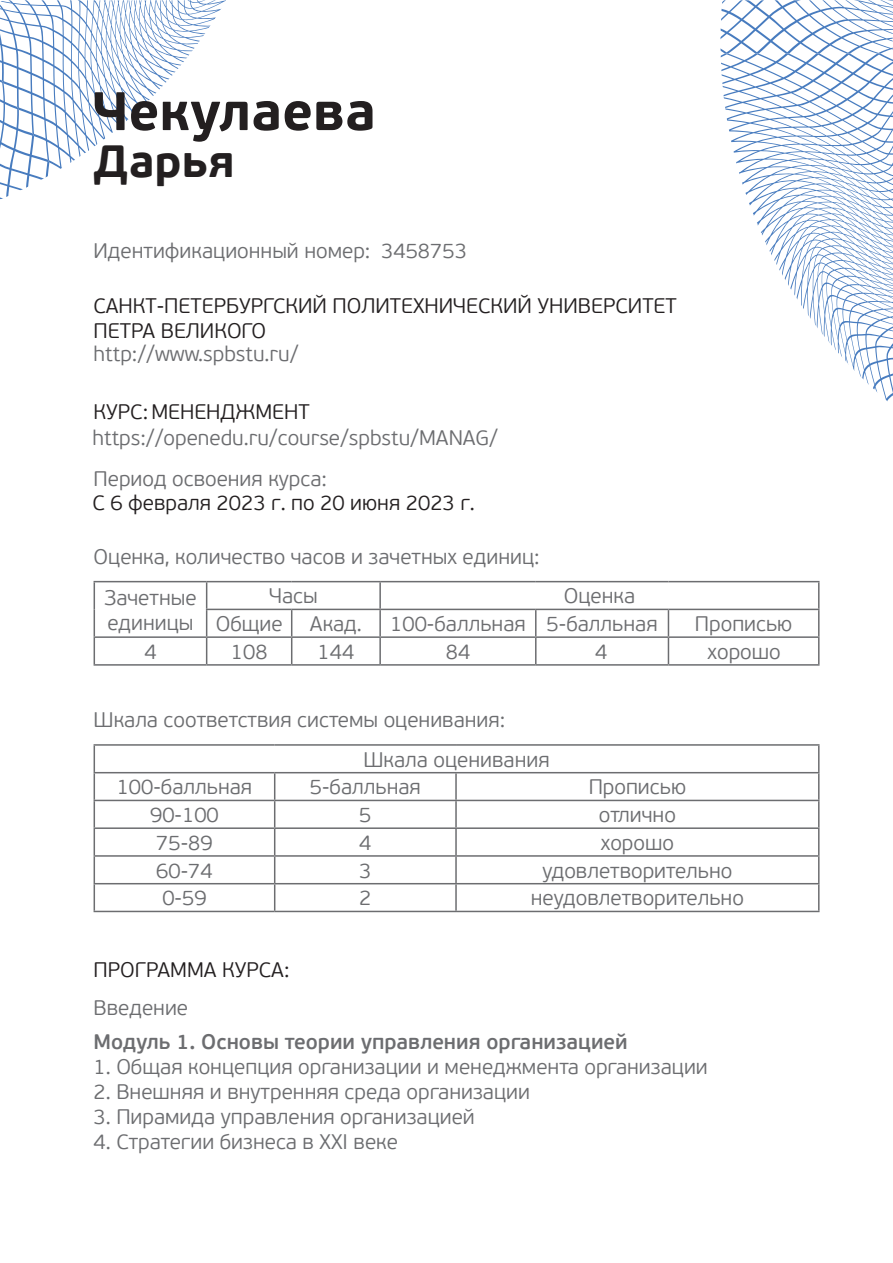
<style>
.page{position:relative;width:893px;height:1263px;background:#fff}
.page>*{position:absolute;margin:0;border:0;box-sizing:border-box;transform-origin:0 0}
.t1{font:700 54px "PF Beau Sans Pro";color:#231f20}
.t2{font:700 45px "PF Beau Sans Pro";color:#231f20}
.t3{font:300 21px/25.2px "PF Beau Sans Pro";color:#6c6d70}
.t4{font:300 21px/25.3px "PF Beau Sans Pro";color:#231f20}
.t5{font:600 21px "PF Beau Sans Pro";color:#6c6d70}
</style>
<div class="page">
<svg style="left:720px;top:0;width:173px;height:54px"></svg>
<svg style="left:720px;top:54px;width:173px;height:348px"></svg>
<svg style="left:0;top:0;width:226px;height:199px"></svg>
<hr style="left:94px;top:581px;width:113px;height:1px;background:#6c6d70">
<hr style="left:207px;top:581px;width:85px;height:1px;background:#6c6d70">
<hr style="left:292px;top:581px;width:88px;height:1px;background:#6c6d70">
<hr style="left:380px;top:581px;width:156px;height:1px;background:#6c6d70">
<hr style="left:379px;top:582px;width:2px;height:27px;background:#6c6d70">
<hr style="left:536px;top:581px;width:132px;height:1px;background:#6c6d70">
<hr style="left:668px;top:581px;width:151px;height:1px;background:#6c6d70">
<hr style="left:206px;top:609px;width:86px;height:1px;background:#6c6d70">
<hr style="left:292px;top:609px;width:88px;height:1px;background:#6c6d70">
<hr style="left:380px;top:609px;width:156px;height:1px;background:#6c6d70">
<hr style="left:379px;top:610px;width:2px;height:26px;background:#6c6d70">
<hr style="left:536px;top:609px;width:132px;height:1px;background:#6c6d70">
<hr style="left:668px;top:609px;width:151px;height:1px;background:#6c6d70">
<hr style="left:94px;top:636px;width:113px;height:2px;background:#6c6d70">
<svg style="left:94px;top:582px;width:1px;height:82px"></svg>
<hr style="left:207px;top:636px;width:85px;height:2px;background:#6c6d70">
<svg style="left:206px;top:582px;width:1px;height:82px"></svg>
<hr style="left:292px;top:636px;width:88px;height:2px;background:#6c6d70">
<svg style="left:291px;top:610px;width:1px;height:54px"></svg>
<hr style="left:380px;top:636px;width:156px;height:2px;background:#6c6d70">
<hr style="left:379px;top:638px;width:2px;height:26px;background:#6c6d70">
<hr style="left:536px;top:636px;width:132px;height:2px;background:#6c6d70">
<svg style="left:535px;top:610px;width:1px;height:54px"></svg>
<hr style="left:668px;top:636px;width:151px;height:2px;background:#6c6d70">
<svg style="left:668px;top:610px;width:1px;height:54px"></svg>
<svg style="left:818px;top:582px;width:1px;height:82px"></svg>
<hr style="left:94px;top:664px;width:113px;height:2px;background:#6c6d70">
<hr style="left:207px;top:664px;width:85px;height:2px;background:#6c6d70">
<hr style="left:292px;top:664px;width:88px;height:2px;background:#6c6d70">
<hr style="left:380px;top:664px;width:156px;height:2px;background:#6c6d70">
<hr style="left:536px;top:664px;width:132px;height:2px;background:#6c6d70">
<hr style="left:668px;top:664px;width:151px;height:2px;background:#6c6d70">
<hr style="left:94px;top:744px;width:181px;height:2px;background:#6c6d70">
<hr style="left:275px;top:744px;width:181px;height:2px;background:#6c6d70">
<hr style="left:456px;top:744px;width:363px;height:2px;background:#6c6d70">
<hr style="left:94px;top:772px;width:181px;height:1px;background:#6c6d70">
<hr style="left:275px;top:772px;width:181px;height:1px;background:#6c6d70">
<hr style="left:456px;top:772px;width:363px;height:1px;background:#6c6d70">
<hr style="left:455px;top:773px;width:2px;height:27px;background:#6c6d70">
<hr style="left:94px;top:800px;width:181px;height:1px;background:#6c6d70">
<hr style="left:275px;top:800px;width:181px;height:1px;background:#6c6d70">
<hr style="left:456px;top:800px;width:363px;height:1px;background:#6c6d70">
<hr style="left:455px;top:801px;width:2px;height:26px;background:#6c6d70">
<hr style="left:94px;top:827px;width:181px;height:2px;background:#6c6d70">
<hr style="left:275px;top:827px;width:181px;height:2px;background:#6c6d70">
<hr style="left:456px;top:827px;width:363px;height:2px;background:#6c6d70">
<hr style="left:455px;top:829px;width:2px;height:26px;background:#6c6d70">
<hr style="left:94px;top:855px;width:181px;height:2px;background:#6c6d70">
<hr style="left:275px;top:855px;width:181px;height:2px;background:#6c6d70">
<hr style="left:456px;top:855px;width:363px;height:2px;background:#6c6d70">
<hr style="left:455px;top:857px;width:2px;height:26px;background:#6c6d70">
<hr style="left:94px;top:883px;width:181px;height:1px;background:#6c6d70">
<svg style="left:94px;top:746px;width:1px;height:165px"></svg>
<hr style="left:275px;top:883px;width:181px;height:1px;background:#6c6d70">
<svg style="left:274px;top:773px;width:1px;height:138px"></svg>
<hr style="left:456px;top:883px;width:363px;height:1px;background:#6c6d70">
<hr style="left:455px;top:884px;width:2px;height:27px;background:#6c6d70">
<svg style="left:818px;top:746px;width:1px;height:165px"></svg>
<hr style="left:94px;top:911px;width:181px;height:1px;background:#6c6d70">
<hr style="left:275px;top:911px;width:181px;height:1px;background:#6c6d70">
<hr style="left:456px;top:911px;width:363px;height:1px;background:#6c6d70">
<h1 class="t1" style="left:92px;top:78px;width:285px">Чекулаева</h1>
<h2 class="t2" style="left:94px;top:133px;width:143px">Дарья</h2>
<p class="t3" style="left:94px;top:238px;width:278px">Идентификационный номер:</p>
<p class="t4" style="left:94px;top:293px;width:585px">САНКТ-ПЕТЕРБУРГСКИЙ ПОЛИТЕХНИЧЕСКИЙ УНИВЕРСИТЕТ<br>ПЕТРА ВЕЛИКОГО</p>
<p class="t3" style="left:94px;top:342px;width:206px">http://www.spbstu.ru/</p>
<p class="t4" style="left:94px;top:399px;width:218px">КУРС:МЕНЕНДЖМЕНТ</p>
<p class="t3" style="left:381px;top:238px;width:87px">3458753</p>
<p class="t3" style="left:92px;top:426px;width:407px">https://openedu.ru/course/spbstu/MANAG/</p>
<p class="t3" style="left:94px;top:466px;width:235px">Период освоения курса:</p>
<p class="t4" style="left:92px;top:490px;width:384px">С 6 февраля 2023 г. по 20 июня 2023 г.</p>
<p class="t3" style="left:94px;top:545px;width:448px">Оценка, количество часов и зачетных единиц:</p>
<p class="t3" style="left:104px;top:585px;width:94px">Зачетные единицы</p>
<p class="t3" style="left:269px;top:584px;width:50px">Часы</p>
<p class="t3" style="left:564px;top:584px;width:73px">Оценка</p>
<p class="t3" style="left:216px;top:612px;width:69px">Общие</p>
<p class="t3" style="left:310px;top:612px;width:53px">Акад.</p>
<p class="t3" style="left:390px;top:612px;width:269px">100-балльная 5-балльная</p>
<p class="t3" style="left:695px;top:612px;width:99px">Прописью</p>
<p class="t3" style="left:144px;top:639px;width:14px">4</p>
<p class="t3" style="left:231px;top:639px;width:38px">108</p>
<p class="t3" style="left:318px;top:639px;width:38px">144</p>
<p class="t3" style="left:446px;top:640px;width:26px">84</p>
<p class="t3" style="left:595px;top:640px;width:14px">4</p>
<p class="t3" style="left:708px;top:640px;width:75px">хорошо</p>
<p class="t3" style="left:94px;top:707px;width:413px">Шкала соответствия системы оценивания:</p>
<p class="t3" style="left:363px;top:747px;width:188px">Шкала оценивания</p>
<p class="t3" style="left:117px;top:775px;width:137px">100-балльная</p>
<p class="t3" style="left:310px;top:775px;width:113px">5-балльная</p>
<p class="t3" style="left:589px;top:775px;width:99px">Прописью</p>
<p class="t3" style="left:150px;top:803px;width:70px">90-100</p>
<p class="t3" style="left:359px;top:803px;width:14px">5</p>
<p class="t3" style="left:599px;top:803px;width:79px">отлично</p>
<p class="t3" style="left:156px;top:830px;width:58px">75-89</p>
<p class="t3" style="left:359px;top:830px;width:14px">4</p>
<p class="t3" style="left:601px;top:830px;width:75px">хорошо</p>
<p class="t3" style="left:156px;top:858px;width:58px">60-74</p>
<p class="t3" style="left:359px;top:858px;width:14px">3</p>
<p class="t3" style="left:542px;top:858px;width:192px">удовлетворительно</p>
<p class="t3" style="left:162px;top:886px;width:46px">0-59</p>
<p class="t3" style="left:359px;top:886px;width:14px">2</p>
<p class="t3" style="left:531px;top:886px;width:215px">неудовлетворительно</p>
<p class="t4" style="left:94px;top:957px;width:197px">ПРОГРАММА КУРСА:</p>
<p class="t3" style="left:94px;top:995px;width:96px">Введение</p>
<p class="t5" style="left:94px;top:1029px;width:536px">Модуль 1. Основы теории управления организацией</p>
<p class="t3" style="left:94px;top:1054px;width:616px">1. Общая концепция организации и менеджмента организации</p>
<p class="t3" style="left:94px;top:1079px;width:438px">2. Внешняя и внутренняя среда организации</p>
<p class="t3" style="left:94px;top:1105px;width:383px">3. Пирамида управления организацией</p>
<p class="t3" style="left:94px;top:1130px;width:306px">4. Стратегии бизнеса в XXI веке</p>
</div>
